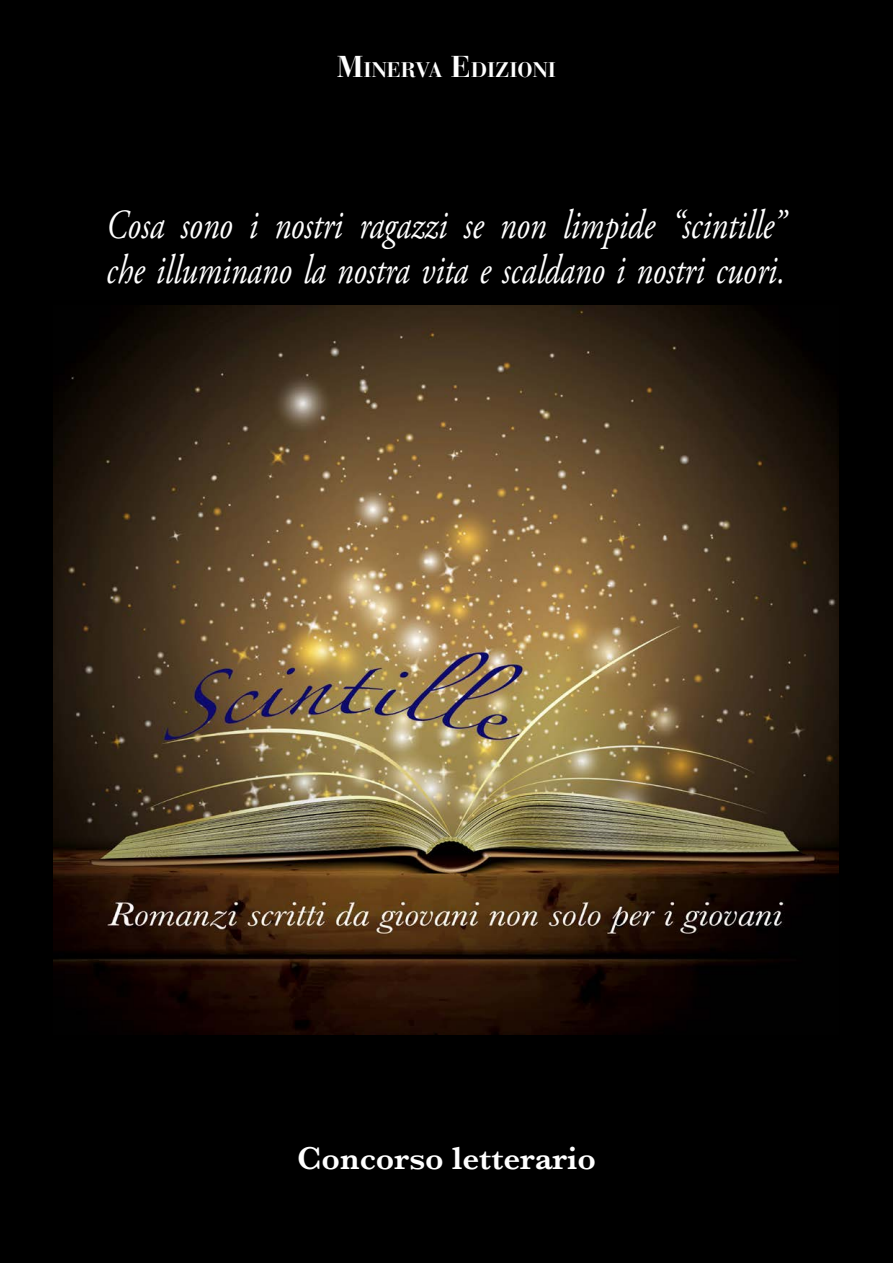
<style>
.page{position:relative;width:893px;height:1263px;background:#000}
.page>*{position:absolute;margin:0;border:0;box-sizing:border-box;transform-origin:0 0}
.t1{font:italic 41.25px/45px "Adobe Garamond Pro";color:#fff;scale:.8 1}
.t2{font:600 33px "Baskerville";color:#fff}
.t3{font:700 21px "Bauer Bodoni";color:#fff}
.s1{font-size:30px}
</style>
<div class="page">
<img style="left:53px;top:305px;width:785px;height:729px">
<p class="t3" style="left:337px;top:58px;width:221px"><span class="s1">M</span>INERVA <span class="s1">E</span>DIZIONI</p>
<p class="t1" style="left:106px;top:203px;width:850px">Cosa sono i nostri ragazzi se non limpide “scintille” che illuminano la nostra vita e scaldano i nostri cuori.</p>
<p class="t2" style="left:297px;top:1135px;width:300px">Concorso letterario</p>
</div>
